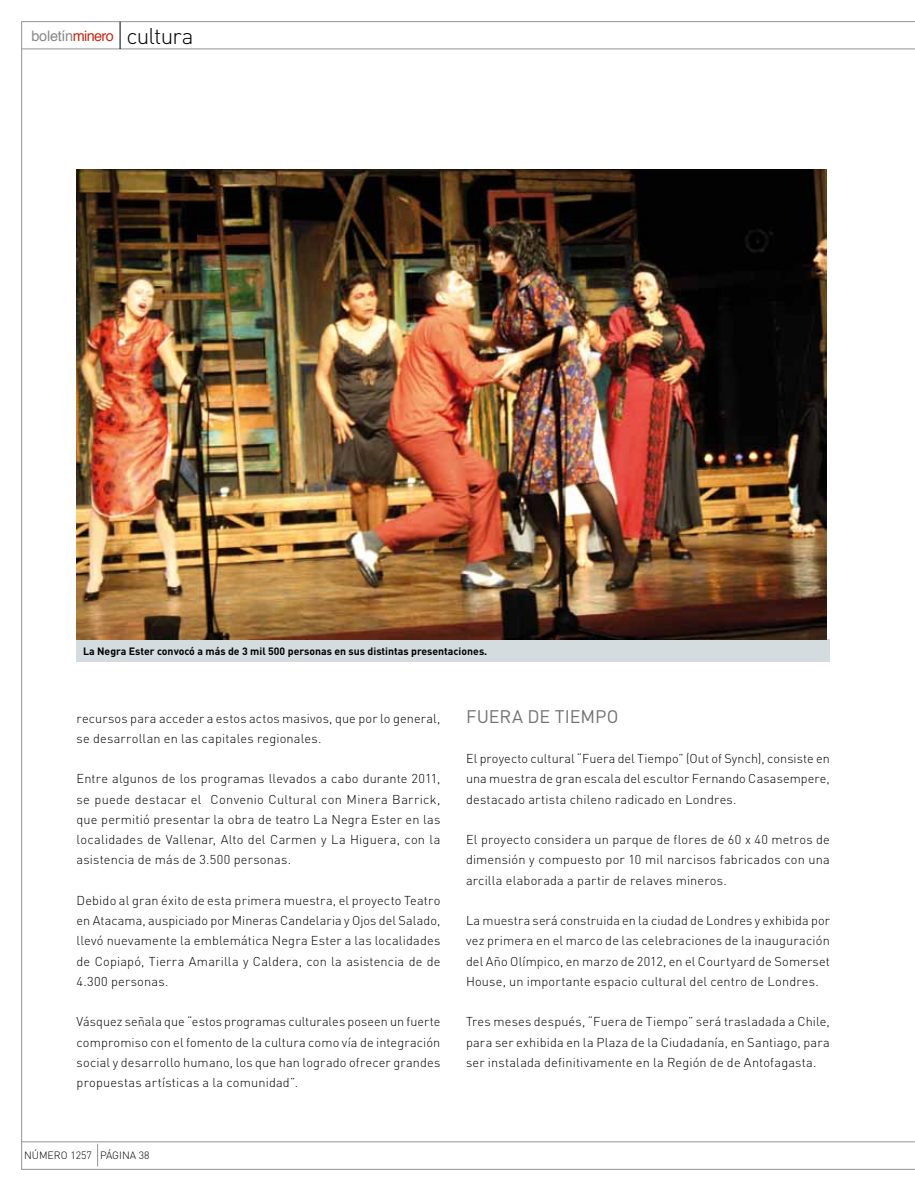
<style>
.page{position:relative;width:915px;height:1191px;background:#fff}
.page>*{position:absolute;margin:0;border:0;box-sizing:border-box;transform-origin:0 0}
.t1{font:18px "DIN";letter-spacing:-.005em;color:#707172}
.t2{font:14.4px "Helvetica";letter-spacing:-.03em;color:#87888a}
.t3{font:300 12.75px/20.2px "DIN";letter-spacing:.015em;color:#000;text-align:justify}
.t4{font:700 10.5px "DIN";color:#000}
.t5{font:300 10.5px "DIN";color:#000}
.s1{color:#c22c16}
.s2{font-family:"DIN";font-weight:300;font-size:22.5px;color:#000}
</style>
<div class="page">
<hr style="left:22px;top:1141px;width:892px;height:1px;background:#929395">
<hr style="left:22px;top:49px;width:892px;height:1px;background:#929395">
<svg style="left:97px;top:1143px;width:1px;height:23px"></svg>
<svg style="left:120px;top:22px;width:1px;height:27px"></svg>
<div style="left:77px;top:639px;width:752px;height:23px;background:#d4dce0"></div>
<img style="left:77px;top:169px;width:749px;height:470px">
<p class="t2" style="left:31px;top:25px;width:164px">boletín<span class="s1">minero</span> <span class="s2">cultura</span></p>
<p class="t4" style="left:83px;top:644px;width:405px">La Negra Ester convocó a más de 3 mil 500 personas en sus distintas presentaciones.</p>
<p class="t3" style="left:77px;top:707px;width:365px">recursos para acceder a estos actos masivos, que por lo general, se desarrollan en las capitales regionales.</p>
<p class="t3" style="left:77px;top:768px;width:365px">Entre algunos de los programas llevados a cabo durante 2011, se puede destacar el Convenio Cultural con Minera Barrick, que permitió presentar la obra de teatro La Negra Ester en las localidades de Vallenar, Alto del Carmen y La Higuera, con la asistencia de más de 3.500 personas.</p>
<p class="t3" style="left:77px;top:890px;width:365px">Debido al gran éxito de esta primera muestra, el proyecto Teatro en Atacama, auspiciado por Mineras Candelaria y Ojos del Salado, llevó nuevamente la emblemática Negra Ester a las localidades de Copiapó, Tierra Amarilla y Caldera, con la asistencia de de 4.300 personas.</p>
<p class="t3" style="left:77px;top:1011px;width:365px">Vásquez señala que “estos programas culturales poseen un fuerte compromiso con el fomento de la cultura como vía de integración social y desarrollo humano, los que han logrado ofrecer grandes propuestas artísticas a la comunidad”.</p>
<p class="t5" style="left:24px;top:1148px;width:23px">número</p>
<p class="t5" style="left:70px;top:1148px;width:49px">1257 página</p>
<p class="t5" style="left:139px;top:1148px;width:12px">38</p>
<h1 class="t1" style="left:466px;top:705px;width:154px">FUERA DE TIEMPO</h1>
<p class="t3" style="left:466px;top:748px;width:365px">El proyecto cultural “Fuera del Tiempo” (Out of Synch), consiste en una muestra de gran escala del escultor Fernando Casasempere, destacado artista chileno radicado en Londres.</p>
<p class="t3" style="left:466px;top:829px;width:365px">El proyecto considera un parque de flores de 60 x 40 metros de dimensión y compuesto por 10 mil narcisos fabricados con una arcilla elaborada a partir de relaves mineros.</p>
<p class="t3" style="left:466px;top:910px;width:365px">La muestra será construida en la ciudad de Londres y exhibida por vez primera en el marco de las celebraciones de la inauguración del Año Olímpico, en marzo de 2012, en el Courtyard de Somerset House, un importante espacio cultural del centro de Londres.</p>
<p class="t3" style="left:466px;top:1011px;width:365px">Tres meses después, “Fuera de Tiempo” será trasladada a Chile, para ser exhibida en la Plaza de la Ciudadanía, en Santiago, para ser instalada definitivamente en la Región de de Antofagasta.</p>
</div>
